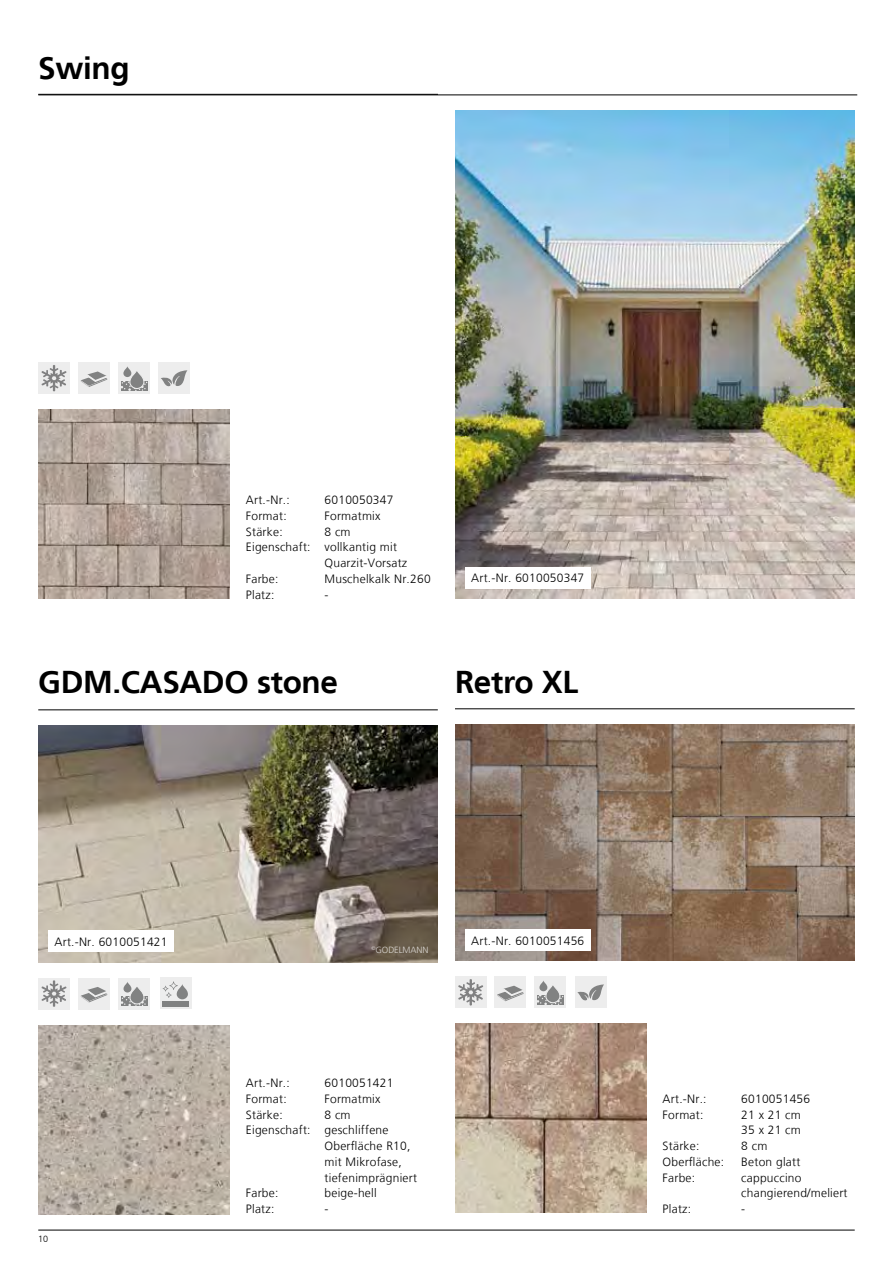
<style>
.page{position:relative;width:893px;height:1263px;background:#fff}
.page>*{position:absolute;margin:0;border:0;box-sizing:border-box;transform-origin:0 0}
.t1{font:700 31.5px "Frutiger LT";letter-spacing:-.01em;color:#000}
.t2{font:300 12px/15.8px "Frutiger LT";letter-spacing:.02em;color:#000}
.t3{font:300 9px "Frutiger LT";letter-spacing:-.01em;color:#fff}
.t4{font:300 9px "Frutiger LT";color:#000}
</style>
<div class="page">
<hr style="left:38px;top:1230px;width:817px;height:1px;background:#000">
<hr style="left:38px;top:94px;width:400px;height:1px;background:#000">
<div style="left:38px;top:362px;width:32px;height:32px;background:#ededed"></div>
<svg style="left:42px;top:365px;width:24px;height:26px"></svg>
<div style="left:158px;top:362px;width:32px;height:32px;background:#ededed"></div>
<svg style="left:161px;top:370px;width:26px;height:16px"></svg>
<div style="left:78px;top:362px;width:32px;height:32px;background:#ededed"></div>
<svg style="left:81px;top:371px;width:27px;height:16px"></svg>
<hr style="left:38px;top:95px;width:819px;height:1px;background:#000">
<img style="left:38px;top:410px;width:192px;height:189px">
<img style="left:455px;top:110px;width:400px;height:489px">
<div style="left:118px;top:362px;width:32px;height:32px;background:#ededed"></div>
<svg style="left:121px;top:381px;width:26px;height:10px"></svg>
<svg style="left:123px;top:366px;width:8px;height:11px"></svg>
<svg style="left:130px;top:369px;width:14px;height:19px"></svg>
<div style="left:129px;top:369px;width:15px;height:20px;border:1px solid #ededed;border-radius:7px"></div>
<img style="left:38px;top:726px;width:400px;height:236px">
<div style="left:78px;top:978px;width:32px;height:31px;background:#ededed"></div>
<svg style="left:81px;top:987px;width:27px;height:15px"></svg>
<div style="left:38px;top:978px;width:32px;height:31px;background:#ededed"></div>
<svg style="left:42px;top:980px;width:24px;height:27px"></svg>
<hr style="left:38px;top:710px;width:400px;height:1px;background:#000">
<img style="left:38px;top:1025px;width:192px;height:189px">
<div style="left:48px;top:930px;width:126px;height:22px;background:#fff"></div>
<div style="left:118px;top:978px;width:32px;height:31px;background:#ededed"></div>
<svg style="left:121px;top:996px;width:26px;height:10px"></svg>
<svg style="left:124px;top:982px;width:7px;height:10px"></svg>
<svg style="left:130px;top:985px;width:14px;height:19px"></svg>
<div style="left:129px;top:984px;width:16px;height:20px;border:1px solid #ededed;border-radius:7px"></div>
<div style="left:160px;top:978px;width:31px;height:31px;background:#ededed"></div>
<div style="left:162px;top:1001px;width:27px;height:6px;background:#818282"></div>
<svg style="left:177px;top:984px;width:11px;height:15px"></svg>
<svg style="left:163px;top:981px;width:15px;height:17px"></svg>
<hr style="left:455px;top:708px;width:400px;height:1px;background:#000">
<img style="left:455px;top:725px;width:400px;height:236px">
<div style="left:465px;top:929px;width:126px;height:22px;background:#fff"></div>
<div style="left:495px;top:977px;width:31px;height:31px;background:#ededed"></div>
<svg style="left:497px;top:986px;width:27px;height:15px"></svg>
<img style="left:455px;top:1024px;width:191px;height:189px">
<div style="left:534px;top:977px;width:32px;height:31px;background:#ededed"></div>
<svg style="left:537px;top:995px;width:26px;height:10px"></svg>
<svg style="left:539px;top:980px;width:8px;height:11px"></svg>
<svg style="left:546px;top:983px;width:14px;height:20px"></svg>
<div style="left:545px;top:983px;width:15px;height:20px;border:1px solid #ededed;border-radius:7px"></div>
<div style="left:575px;top:976px;width:31px;height:32px;background:#ededed"></div>
<svg style="left:577px;top:984px;width:27px;height:16px"></svg>
<div style="left:455px;top:976px;width:31px;height:32px;background:#ededed"></div>
<svg style="left:458px;top:979px;width:25px;height:27px"></svg>
<div style="left:465px;top:567px;width:126px;height:21px;background:#fff"></div>
<h1 class="t1" style="left:38px;top:49px;width:93px">Swing</h1>
<p class="t2" style="left:246px;top:492px;width:45px">Art.-Nr.:</p>
<p class="t2" style="left:325px;top:492px;width:70px">6010050347</p>
<p class="t2" style="left:246px;top:508px;width:42px">Format:</p>
<p class="t2" style="left:325px;top:508px;width:57px">Formatmix</p>
<p class="t2" style="left:246px;top:524px;width:38px">Stärke:</p>
<p class="t2" style="left:325px;top:524px;width:28px">8 cm</p>
<p class="t2" style="left:246px;top:540px;width:153px">Eigenschaft: vollkantig mit</p>
<p class="t2" style="left:325px;top:555px;width:84px">Quarzit-Vorsatz</p>
<p class="t2" style="left:246px;top:571px;width:34px">Farbe:</p>
<p class="t2" style="left:325px;top:571px;width:108px">Muschelkalk Nr.260</p>
<p class="t2" style="left:246px;top:587px;width:30px">Platz:</p>
<p class="t2" style="left:325px;top:587px;width:5px">-</p>
<p class="t2" style="left:471px;top:570px;width:115px">Art.-Nr. 6010050347</p>
<h1 class="t1" style="left:38px;top:664px;width:301px">GDM.CASADO stone</h1>
<h1 class="t1" style="left:455px;top:664px;width:125px">Retro XL</h1>
<p class="t2" style="left:55px;top:934px;width:115px">Art.-Nr. 6010051421</p>
<p class="t4" style="left:38px;top:1234px;width:11px">10</p>
<p class="t3" style="left:371px;top:945px;width:58px"><sup>©</sup>GODELMANN</p>
<p class="t2" style="left:471px;top:933px;width:115px">Art.-Nr. 6010051456</p>
<p class="t2" style="left:246px;top:1075px;width:45px">Art.-Nr.:</p>
<p class="t2" style="left:325px;top:1075px;width:70px">6010051421</p>
<p class="t2" style="left:246px;top:1091px;width:42px">Format:</p>
<p class="t2" style="left:325px;top:1091px;width:57px">Formatmix</p>
<p class="t2" style="left:246px;top:1107px;width:38px">Stärke:</p>
<p class="t2" style="left:325px;top:1107px;width:28px">8 cm</p>
<p class="t2" style="left:246px;top:1122px;width:144px">Eigenschaft: geschliffene</p>
<p class="t2" style="left:325px;top:1138px;width:87px">Oberfläche R10,</p>
<p class="t2" style="left:325px;top:1154px;width:79px">mit Mikrofase,</p>
<p class="t2" style="left:325px;top:1170px;width:94px">tiefenimprägniert</p>
<p class="t2" style="left:246px;top:1185px;width:34px">Farbe:</p>
<p class="t2" style="left:325px;top:1185px;width:54px">beige-hell</p>
<p class="t2" style="left:246px;top:1201px;width:30px">Platz:</p>
<p class="t2" style="left:325px;top:1201px;width:5px">-</p>
<p class="t2" style="left:663px;top:1091px;width:45px">Art.-Nr.:</p>
<p class="t2" style="left:741px;top:1091px;width:70px">6010051456</p>
<p class="t2" style="left:663px;top:1107px;width:42px">Format:</p>
<p class="t2" style="left:741px;top:1107px;width:61px">21 x 21 cm<br>35 x 21 cm</p>
<p class="t2" style="left:663px;top:1138px;width:38px">Stärke:</p>
<p class="t2" style="left:741px;top:1138px;width:28px">8 cm</p>
<p class="t2" style="left:663px;top:1154px;width:63px">Oberfläche:</p>
<p class="t2" style="left:741px;top:1154px;width:61px">Beton glatt</p>
<p class="t2" style="left:663px;top:1170px;width:34px">Farbe:</p>
<p class="t2" style="left:741px;top:1170px;width:108px">cappuccino changierend/meliert</p>
<p class="t2" style="left:663px;top:1201px;width:30px">Platz:</p>
<p class="t2" style="left:741px;top:1201px;width:5px">-</p>
</div>
